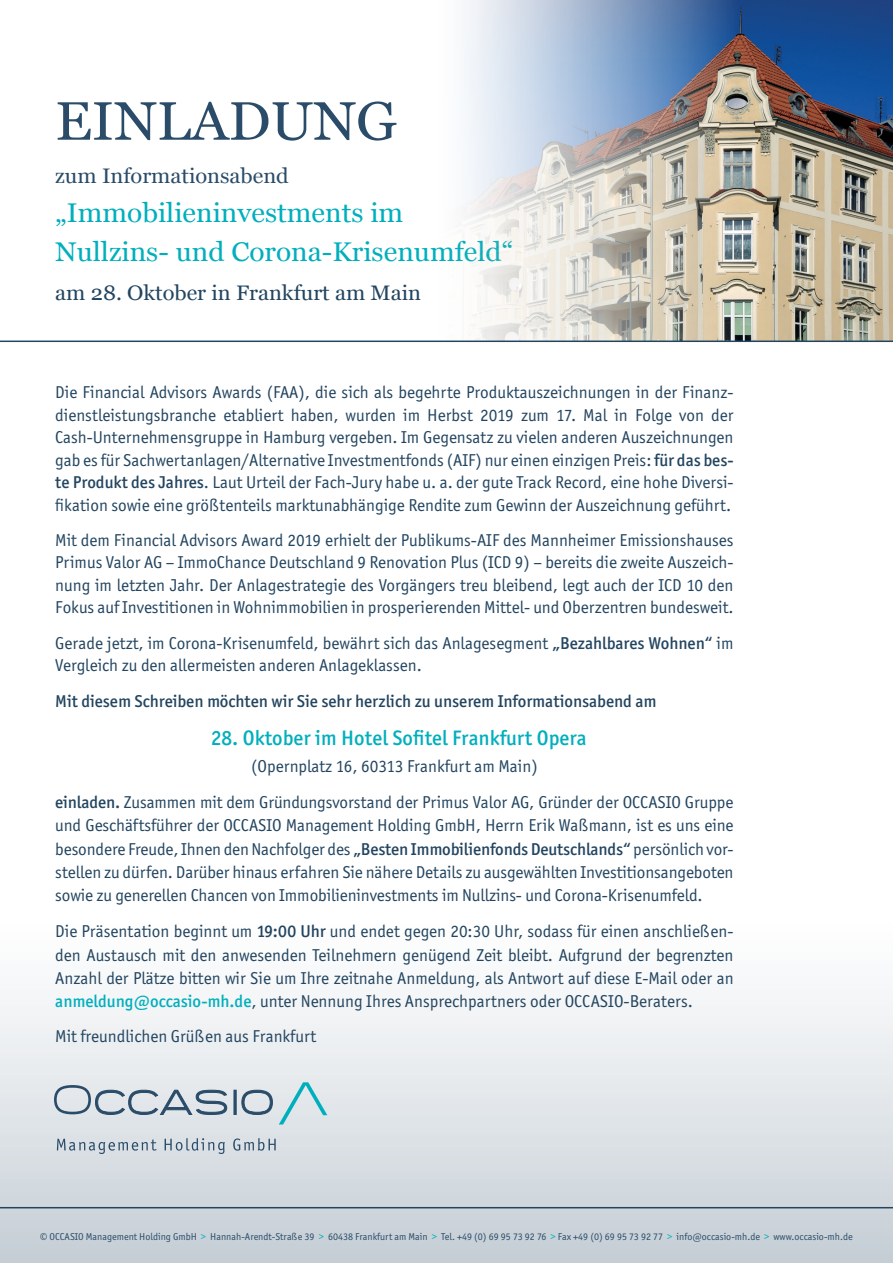
<style>
.page{position:relative;width:893px;height:1263px;background:#fff}
.page>*{position:absolute;margin:0;border:0;box-sizing:border-box;transform-origin:0 0}
.t1{font:54px "Vani";color:#2a4c69;scale:1.04 1}
.t2{font:27px/39px "Vani";color:#00afbd;scale:1.04 1}
.t3{font:500 21px "Officina San ITC";letter-spacing:.005em;color:#00afbd}
.t4{font:21px "Vani";color:#234560;scale:1.04 1}
.t5{font:21px "Vani";color:#2a4c69;scale:1.04 1}
.t6{font:17.25px/22.5px "Officina San ITC";color:#234560;text-align:justify}
.t7{font:500 17.25px "Officina San ITC";color:#234560}
.t8{font:10.05px "Officina San ITC";color:#2a4c69}
.s1{font-weight:500}
.s2{font-weight:500;color:#00afbd}
.s3{color:#00afbd}
</style>
<div class="page">
<div style="left:0;top:914px;width:893px;height:349px;background:linear-gradient(to bottom,#fff,#c5cdd5)"></div>
<hr style="left:0;top:1207px;width:893px;height:1px;background:#234560">
<svg style="left:57px;top:1138px;width:219px;height:16px;background:#bac5ce"></svg>
<svg style="left:54px;top:1085px;width:219px;height:30px;background:#b5c1ca"></svg>
<svg style="left:279px;top:1082px;width:48px;height:42px;background:#bfdee3"></svg>
<img style="left:438px;top:0;width:455px;height:341px">
<hr style="left:0;top:341px;width:893px;height:1px;background:#234560">
<h1 class="t1" style="left:55px;top:89px;width:330px">EINLADUNG</h1>
<p class="t5" style="left:55px;top:164px;width:226px">zum Informationsabend</p>
<h2 class="t2" style="left:55px;top:193px;width:442px">„Immobilieninvestments im<br>Nullzins- und Corona-Krisenumfeld“</h2>
<p class="t4" style="left:55px;top:281px;width:353px">am 28. Oktober in Frankfurt am Main</p>
<p class="t6" style="left:55px;top:381px;width:680px">Die Financial Advisors Awards (FAA), die sich als begehrte Produktauszeichnungen in der Finanz&shy;dienstleistungsbranche etabliert haben, wurden im Herbst 2019 zum 17. Mal in Folge von der Cash-Unternehmensgruppe in Hamburg vergeben. Im Gegensatz zu vielen anderen Auszeichnungen gab es für Sachwertanlagen/Alternative Investmentfonds (AIF) nur einen einzigen Preis: <span class="s1">für das bes&shy;te Produkt des Jahres</span>. Laut Urteil der Fach-Jury habe u. a. der gute Track Record, eine hohe Diversi&shy;fikation sowie eine größtenteils marktunabhängige Rendite zum Gewinn der Auszeichnung geführt.</p>
<p class="t6" style="left:55px;top:529px;width:680px">Mit dem Financial Advisors Award 2019 erhielt der Publikums-AIF des Mannheimer Emissionshauses Primus Valor AG – ImmoChance Deutschland 9 Renovation Plus (ICD 9) – bereits die zweite Auszeich&shy;nung im letzten Jahr. Der Anlagestrategie des Vorgängers treu bleibend, legt auch der ICD 10 den Fokus auf Investitionen in Wohnimmobilien in prosperierenden Mittel- und Oberzentren bundesweit.</p>
<p class="t6" style="left:55px;top:631px;width:680px">Gerade jetzt, im Corona-Krisenumfeld, bewährt sich das Anlagesegment <span class="s1">„Bezahlbares Wohnen“</span> im<br>Vergleich zu den allermeisten anderen Anlageklassen.</p>
<p class="t7" style="left:55px;top:691px;width:603px">Mit diesem Schreiben möchten wir Sie sehr herzlich zu unserem Informationsabend am</p>
<p class="t3" style="left:211px;top:726px;width:377px">28. Oktober im Hotel Sofitel Frankfurt Opera</p>
<p class="t6" style="left:55px;top:748px;width:680px;line-height:36px;text-align:center">(Opernplatz 16, 60313 Frankfurt am Main)<br><span class="s1">einladen.</span> Zusammen mit dem Gründungsvorstand der Primus Valor AG, Gründer der OCCASIO Gruppe</p>
<p class="t6" style="left:55px;top:814px;width:680px;line-height:23.2px">und Geschäftsführer der OCCASIO Management Holding GmbH, Herrn Erik Waßmann, ist es uns eine besondere Freude, Ihnen den Nachfolger des <span class="s1">„Besten Immobilienfonds Deutschlands“</span> persönlich vor&shy;stellen zu dürfen. Darüber hinaus erfahren Sie nähere Details zu ausgewählten Investitionsangeboten sowie zu generellen Chancen von Immobilieninvestments im Nullzins- und Corona-Krisenumfeld.</p>
<p class="t6" style="left:55px;top:920px;width:680px;line-height:23.2px">Die Präsentation beginnt um <span class="s1">19:00 Uhr</span> und endet gegen 20:30 Uhr, sodass für einen anschließen&shy;den Austausch mit den anwesenden Teilnehmern genügend Zeit bleibt. Aufgrund der begrenzten Anzahl der Plätze bitten wir Sie um Ihre zeitnahe Anmeldung, als Antwort auf diese E-Mail oder an <span class="s2">anmeldung@occasio-mh.de</span>, unter Nennung Ihres Ansprechpartners oder OCCASIO-Beraters.</p>
<p class="t6" style="left:55px;top:1025px;width:263px">Mit freundlichen Grüßen aus Frankfurt</p>
<p class="t8" style="left:40px;top:1230px;width:814px">© OCCASIO Management Holding GmbH <span class="s3">&gt;</span> Hannah-Arendt-Straße 39 <span class="s3">&gt;</span> 60438 Frankfurt am Main <span class="s3">&gt;</span> Tel. +49 (0) 69 95 73 92 76 <span class="s3">&gt;</span> Fax +49 (0) 69 95 73 92 77 <span class="s3">&gt;</span> info@occasio-mh.de <span class="s3">&gt;</span> www.occasio-mh.de</p>
</div>
